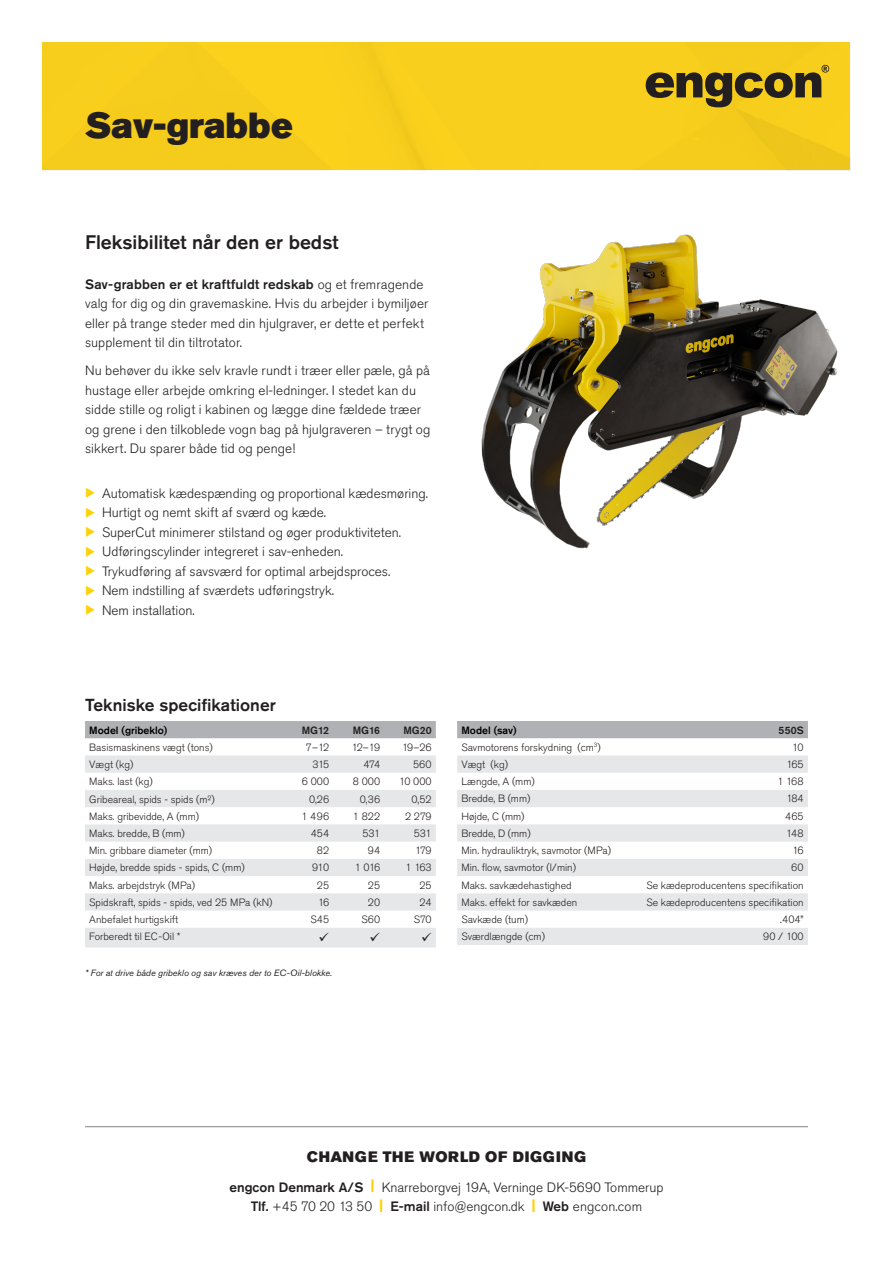
<style>
.page{position:relative;width:893px;height:1263px;background:#fff}
.page>*{position:absolute;margin:0;border:0;box-sizing:border-box;transform-origin:0 0}
.Product_heading{font:36px "Akzidenz Grotesk Pro Super";color:#231f20}
.t1{font:500 19.5px "Akzidenz Grotesk Pro";color:#231f20}
.t2{font:500 17.25px "Akzidenz Grotesk Pro";color:#231f20}
.t3{font:15px "Akzidenz Grotesk Pro Super";letter-spacing:.05em;color:#231f20}
.Brödtext1{font:300 13.5px/19.5px "Akzidenz Grotesk Pro";color:#231f20}
.t4{font:300 10.5px "Akzidenz Grotesk Pro";color:#231f20}
.t5{font:500 10.5px "Akzidenz Grotesk Pro";color:#000}
.t6{font:500 10.5px "Akzidenz Grotesk Pro";color:#231f20}
.engcon_förbehåller{font:italic 9px "Akzidenz Grotesk Pro";color:#231f20}
.s1{font-weight:500}
.s2{font-family:"Akzidenz Grotesk Pro Super";font-weight:400;color:#fed105}
</style>
<div class="page">
<div style="left:43px;top:43px;width:807px;height:128px;background:#f8cf1c"></div>
<hr style="left:85px;top:1126px;width:723px;height:1px;background:#808285">
<div style="left:85px;top:721px;width:351px;height:17px;background:#b0b1b5"></div>
<svg style="left:85px;top:755px;width:351px;height:192px;fill:#e6e7e9"></svg>
<div style="left:457px;top:721px;width:351px;height:17px;background:#b0b1b5"></div>
<svg style="left:457px;top:755px;width:351px;height:190px;fill:#e6e7e9"></svg>
<img style="left:481px;top:234px;width:357px;height:315px">
<svg style="left:319px;top:932px;width:10px;height:9px"></svg>
<svg style="left:370px;top:932px;width:10px;height:9px"></svg>
<svg style="left:422px;top:932px;width:9px;height:9px"></svg>
<p class="Product_heading" style="left:85px;top:102px;width:209px">Sav-grabbe</p>
<h1 class="t1" style="left:85px;top:229px;width:255px">Fleksibilitet når den er bedst</h1>
<p class="Brödtext1" style="left:85px;top:274px;width:345px"><span class="s1">Sav-grabben er et kraftfuldt redskab</span> og et fremragende valg for dig og din gravemaskine. Hvis du arbejder i bymiljøer eller på trange steder med din hjulgraver, er dette et perfekt supplement til din tiltrotator.</p>
<p class="Brödtext1" style="left:85px;top:361px;width:347px">Nu behøver du ikke selv kravle rundt i træer eller pæle, gå på hustage eller arbejde omkring el-ledninger. I stedet kan du sidde stille og roligt i kabinen og lægge dine fældede træer og grene i den tilkoblede vogn bag på hjulgraveren – trygt og sikkert. Du sparer både tid og penge!</p>
<p class="Brödtext1" style="left:102px;top:483px;width:327px">Automatisk kædespænding og proportional kædesmøring.</p>
<p class="Brödtext1" style="left:102px;top:503px;width:226px">Hurtigt og nemt skift af sværd og kæde.</p>
<p class="Brödtext1" style="left:102px;top:522px;width:301px">SuperCut minimerer stilstand og øger produktiviteten.</p>
<p class="Brödtext1" style="left:102px;top:542px;width:242px">Udføringscylinder integreret i sav-enheden.</p>
<p class="Brödtext1" style="left:102px;top:561px;width:290px">Trykudføring af savsværd for optimal arbejdsproces.</p>
<p class="Brödtext1" style="left:102px;top:581px;width:233px">Nem indstilling af sværdets udføringstryk.</p>
<p class="Brödtext1" style="left:102px;top:600px;width:94px">Nem installation.</p>
<h2 class="t2" style="left:85px;top:693px;width:192px">Tekniske specifikationer</h2>
<p class="t5" style="left:89px;top:723px;width:80px">Model (gribeklo)</p>
<p class="t6" style="left:302px;top:723px;width:29px">MG12</p>
<p class="t6" style="left:353px;top:723px;width:29px">MG16</p>
<p class="t6" style="left:403px;top:723px;width:30px">MG20</p>
<p class="t4" style="left:89px;top:740px;width:125px">Basismaskinens vægt (tons)</p>
<p class="t4" style="left:306px;top:740px;width:25px">7–12</p>
<p class="t4" style="left:352px;top:740px;width:30px">12–19</p>
<p class="t4" style="left:402px;top:740px;width:31px">19–26</p>
<p class="t4" style="left:89px;top:757px;width:46px">Vægt (kg)</p>
<p class="t4" style="left:312px;top:757px;width:18px">315</p>
<p class="t4" style="left:363px;top:757px;width:18px">474</p>
<p class="t4" style="left:413px;top:757px;width:20px">560</p>
<p class="t4" style="left:89px;top:775px;width:65px">Maks. last (kg)</p>
<p class="t4" style="left:302px;top:775px;width:29px">6 000</p>
<p class="t4" style="left:353px;top:775px;width:29px">8 000</p>
<p class="t4" style="left:399px;top:775px;width:34px">10 000</p>
<p class="t4" style="left:89px;top:792px;width:127px">Gribeareal, spids - spids (m2)</p>
<p class="t4" style="left:309px;top:792px;width:22px">0,26</p>
<p class="t4" style="left:360px;top:792px;width:22px">0,36</p>
<p class="t4" style="left:411px;top:792px;width:22px">0,52</p>
<p class="t4" style="left:89px;top:809px;width:111px">Maks. gribevidde, A (mm)</p>
<p class="t4" style="left:301px;top:809px;width:29px">1 496</p>
<p class="t4" style="left:353px;top:809px;width:29px">1 822</p>
<p class="t4" style="left:405px;top:809px;width:28px">2 279</p>
<p class="t4" style="left:89px;top:826px;width:97px">Maks. bredde, B (mm)</p>
<p class="t4" style="left:311px;top:826px;width:20px">454</p>
<p class="t4" style="left:362px;top:826px;width:19px">531</p>
<p class="t4" style="left:414px;top:826px;width:19px">531</p>
<p class="t4" style="left:89px;top:844px;width:124px">Min. gribbare diameter (mm)</p>
<p class="t4" style="left:317px;top:844px;width:14px">82</p>
<p class="t4" style="left:368px;top:844px;width:14px">94</p>
<p class="t4" style="left:415px;top:844px;width:18px">179</p>
<p class="t4" style="left:89px;top:861px;width:157px">Højde, bredde spids - spids, C (mm)</p>
<p class="t4" style="left:312px;top:861px;width:19px">910</p>
<p class="t4" style="left:355px;top:861px;width:27px">1 016</p>
<p class="t4" style="left:406px;top:861px;width:28px">1 163</p>
<p class="t4" style="left:89px;top:878px;width:107px">Maks. arbejdstryk (MPa)</p>
<p class="t4" style="left:317px;top:878px;width:14px">25</p>
<p class="t4" style="left:368px;top:878px;width:14px">25</p>
<p class="t4" style="left:419px;top:878px;width:14px">25</p>
<p class="t4" style="left:89px;top:895px;width:185px">Spidskraft, spids - spids, ved 25 MPa (kN)</p>
<p class="t4" style="left:318px;top:895px;width:13px">16</p>
<p class="t4" style="left:368px;top:895px;width:14px">20</p>
<p class="t4" style="left:419px;top:895px;width:14px">24</p>
<p class="t4" style="left:89px;top:913px;width:90px">Anbefalet hurtigskift</p>
<p class="t4" style="left:311px;top:913px;width:20px">S45</p>
<p class="t4" style="left:361px;top:913px;width:20px">S60</p>
<p class="t4" style="left:414px;top:913px;width:19px">S70</p>
<p class="t4" style="left:89px;top:930px;width:93px">Forberedt til EC-Oil *</p>
<p class="engcon_förbehåller" style="left:85px;top:967px;width:249px">* For at drive både gribeklo og sav kræves der to EC-Oil-blokke.</p>
<p class="t5" style="left:461px;top:723px;width:57px">Model (sav)</p>
<p class="t6" style="left:778px;top:723px;width:27px">550S</p>
<p class="t4" style="left:461px;top:740px;width:141px">Savmotorens forskydning (cm<sup>3</sup>)</p>
<p class="t4" style="left:792px;top:740px;width:13px">10</p>
<p class="t4" style="left:461px;top:757px;width:48px">Vægt (kg)</p>
<p class="t4" style="left:786px;top:757px;width:19px">165</p>
<p class="t4" style="left:461px;top:775px;width:75px">Længde, A (mm)</p>
<p class="t4" style="left:777px;top:775px;width:28px">1 168</p>
<p class="t4" style="left:461px;top:792px;width:71px">Bredde, B (mm)</p>
<p class="t4" style="left:786px;top:792px;width:19px">184</p>
<p class="t4" style="left:461px;top:809px;width:65px">Højde, C (mm)</p>
<p class="t4" style="left:785px;top:809px;width:20px">465</p>
<p class="t4" style="left:461px;top:826px;width:71px">Bredde, D (mm)</p>
<p class="t4" style="left:786px;top:826px;width:19px">148</p>
<p class="t4" style="left:461px;top:844px;width:151px">Min. hydrauliktryk, savmotor (MPa)</p>
<p class="t4" style="left:793px;top:844px;width:13px">16</p>
<p class="t4" style="left:461px;top:861px;width:116px">Min. flow, savmotor (l/min)</p>
<p class="t4" style="left:791px;top:861px;width:14px">60</p>
<p class="t4" style="left:461px;top:878px;width:112px">Maks. savkædehastighed</p>
<p class="t4" style="left:646px;top:878px;width:159px">Se kædeproducentens specifikation</p>
<p class="t4" style="left:461px;top:895px;width:118px">Maks. effekt for savkæden</p>
<p class="t4" style="left:646px;top:895px;width:159px">Se kædeproducentens specifikation</p>
<p class="t4" style="left:461px;top:913px;width:68px">Savkæde (tum)</p>
<p class="t4" style="left:780px;top:913px;width:25px">.404”</p>
<p class="t4" style="left:461px;top:930px;width:85px">Sværdlængde (cm)</p>
<p class="t4" style="left:763px;top:930px;width:42px">90 / 100</p>
<p class="t3" style="left:307px;top:1146px;width:281px">CHANGE THE WORLD OF DIGGING</p>
<p class="Brödtext1" style="left:229px;top:1177px;width:435px;text-align:center"><span class="s1">engcon Denmark A/S</span> <span class="s2">|</span> Knarreborgvej 19A, Verninge DK-5690 Tommerup<br><span class="s1">Tlf.</span> +45 70 20 13 50 <span class="s2">|</span> <span class="s1">E-mail</span> info@engcon.dk <span class="s2">|</span> <span class="s1">Web</span> engcon.com</p>
</div>
